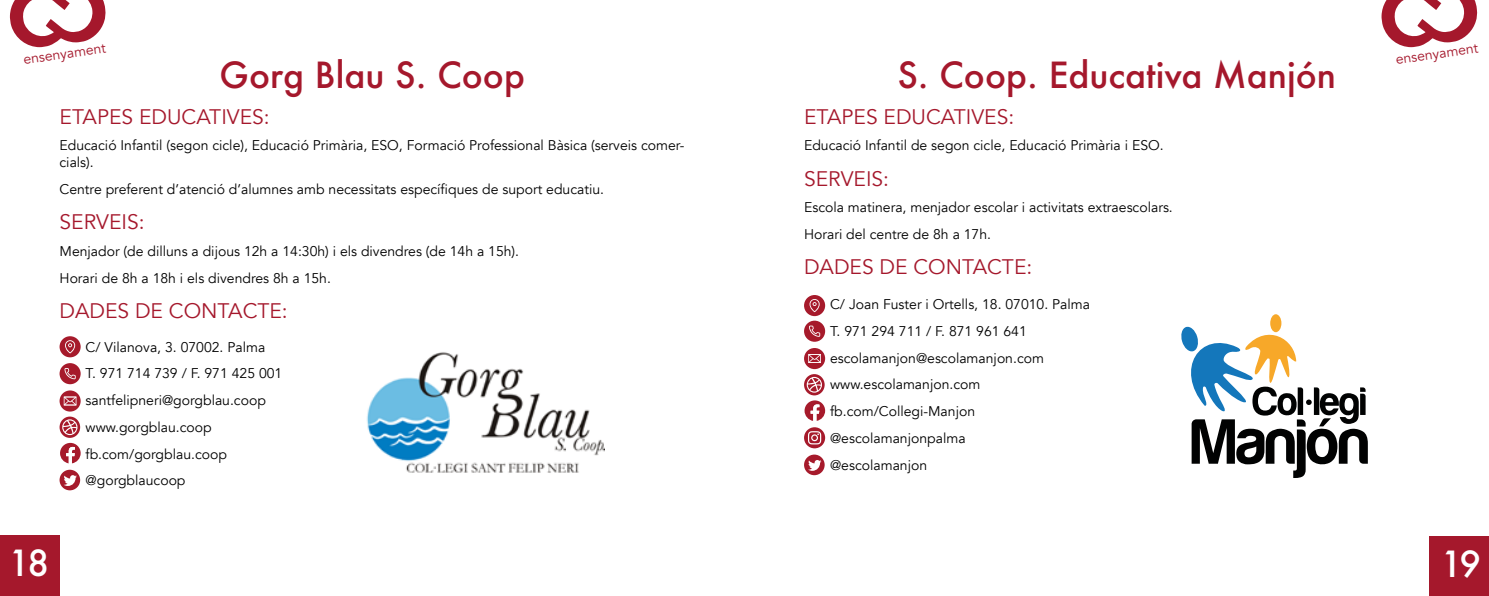
<style>
.page{position:relative;width:1489px;height:596px;background:#fff}
.page>*{position:absolute;margin:0;border:0;box-sizing:border-box;transform-origin:0 0}
.t1{font:500 35px "Futura";color:#a5182c}
.t2{font:500 35px "Futura";color:#fff}
.t3{font:21px "Avenir";color:#a5182c}
.t4{font:14px/26.8px "Avenir";color:#000}
.t5{font:14px "Avenir";color:#a5182c}
</style>
<div class="page">
<div style="left:0;top:535px;width:60px;height:60px;background:#a5182c"></div>
<svg style="left:10px;top:0;width:96px;height:47px"></svg>
<div style="left:1429px;top:536px;width:59px;height:59px;background:#a5182c"></div>
<svg style="left:1381px;top:0;width:96px;height:47px"></svg>
<svg style="left:60px;top:416px;width:20px;height:21px"></svg>
<svg style="left:62px;top:419px;width:15px;height:16px"></svg>
<div style="left:60px;top:363px;width:21px;height:21px;background:#a61a2b;border-radius:50%"></div>
<svg style="left:64px;top:368px;width:12px;height:11px"></svg>
<div style="left:60px;top:336px;width:21px;height:21px;background:#a61a2b;border-radius:50%"></div>
<svg style="left:65px;top:340px;width:10px;height:13px"></svg>
<svg style="left:60px;top:390px;width:21px;height:21px"></svg>
<svg style="left:64px;top:396px;width:12px;height:9px"></svg>
<svg style="left:60px;top:442px;width:21px;height:21px"></svg>
<div style="left:60px;top:469px;width:20px;height:21px;background:#a61a2b;border-radius:50%"></div>
<svg style="left:64px;top:475px;width:13px;height:10px"></svg>
<img style="left:366px;top:352px;width:238px;height:121px">
<svg style="left:804px;top:374px;width:20px;height:21px"></svg>
<svg style="left:806px;top:376px;width:16px;height:16px"></svg>
<div style="left:804px;top:320px;width:21px;height:21px;background:#a61a2b;border-radius:50%"></div>
<svg style="left:809px;top:325px;width:11px;height:11px"></svg>
<div style="left:804px;top:295px;width:21px;height:21px;background:#a61a2b;border-radius:50%"></div>
<svg style="left:809px;top:299px;width:10px;height:13px"></svg>
<div style="left:804px;top:348px;width:21px;height:21px;background:#a61a2b;border-radius:50%"></div>
<svg style="left:808px;top:354px;width:13px;height:9px"></svg>
<svg style="left:804px;top:400px;width:21px;height:21px"></svg>
<div style="left:804px;top:454px;width:20px;height:21px;background:#a61a2b;border-radius:50%"></div>
<svg style="left:808px;top:460px;width:13px;height:10px"></svg>
<svg style="left:804px;top:427px;width:21px;height:21px"></svg>
<svg style="left:808px;top:431px;width:13px;height:13px"></svg>
<div style="left:1270px;top:314px;width:11px;height:18px;background:#f7a829;border-radius:50%"></div>
<svg style="left:1181px;top:323px;width:186px;height:154px"></svg>
<p class="t5" style="left:22px;top:51px;width:85px;rotate:-8deg">ensenyament</p>
<p class="t5" style="left:1394px;top:51px;width:85px;rotate:-8deg">ensenyament</p>
<h1 class="t1" style="left:897px;top:51px;width:440px">S. Coop. Educativa Manjón</h1>
<h2 class="t3" style="left:804px;top:104px;width:212px">ETAPES EDUCATIVES:</h2>
<p class="t4" style="left:804px;top:132px;width:361px">Educació Infantil de segon cicle, Educació Primària i ESO.</p>
<h2 class="t3" style="left:804px;top:166px;width:87px">SERVEIS:</h2>
<p class="t4" style="left:804px;top:194px;width:370px">Escola matinera, menjador escolar i activitats extraescolars.<br>Horari del centre de 8h a 17h.</p>
<h2 class="t3" style="left:804px;top:254px;width:230px">DADES DE CONTACTE:</h2>
<p class="t4" style="left:830px;top:291px;width:261px">C/ Joan Fuster i Ortells, 18. 07010. Palma<br>T. 971 294 711 / F. 871 961 641 escolamanjon@escolamanjon.com www.escolamanjon.com fb.com/Collegi-Manjon @escolamanjonpalma<br>@escolamanjon</p>
<h1 class="t1" style="left:219px;top:51px;width:307px">Gorg Blau S. Coop</h1>
<h2 class="t3" style="left:60px;top:104px;width:212px">ETAPES EDUCATIVES:</h2>
<p class="t4" style="left:60px;top:137px;width:626px;line-height:16.8px">Educació Infantil (segon cicle), Educació Primària, ESO, Formació Professional Bàsica (serveis comer&shy;cials).</p>
<p class="t4" style="left:60px;top:176px;width:546px">Centre preferent d’atenció d’alumnes amb necessitats específiques de suport educatiu.</p>
<h2 class="t3" style="left:60px;top:209px;width:87px">SERVEIS:</h2>
<p class="t4" style="left:60px;top:238px;width:461px">Menjador (de dilluns a dijous 12h a 14:30h) i els divendres (de 14h a 15h).<br>Horari de 8h a 18h i els divendres 8h a 15h.</p>
<h2 class="t3" style="left:60px;top:298px;width:230px">DADES DE CONTACTE:</h2>
<p class="t4" style="left:86px;top:333px;width:198px">C/ Vilanova, 3. 07002. Palma<br>T. 971 714 739 / F. 971 425 001 santfelipneri@gorgblau.coop www.gorgblau.coop fb.com/gorgblau.coop @gorgblaucoop</p>
<h1 class="t2" style="left:8px;top:539px;width:42px">18</h1>
<h1 class="t2" style="left:1440px;top:540px;width:42px">19</h1>
</div>
